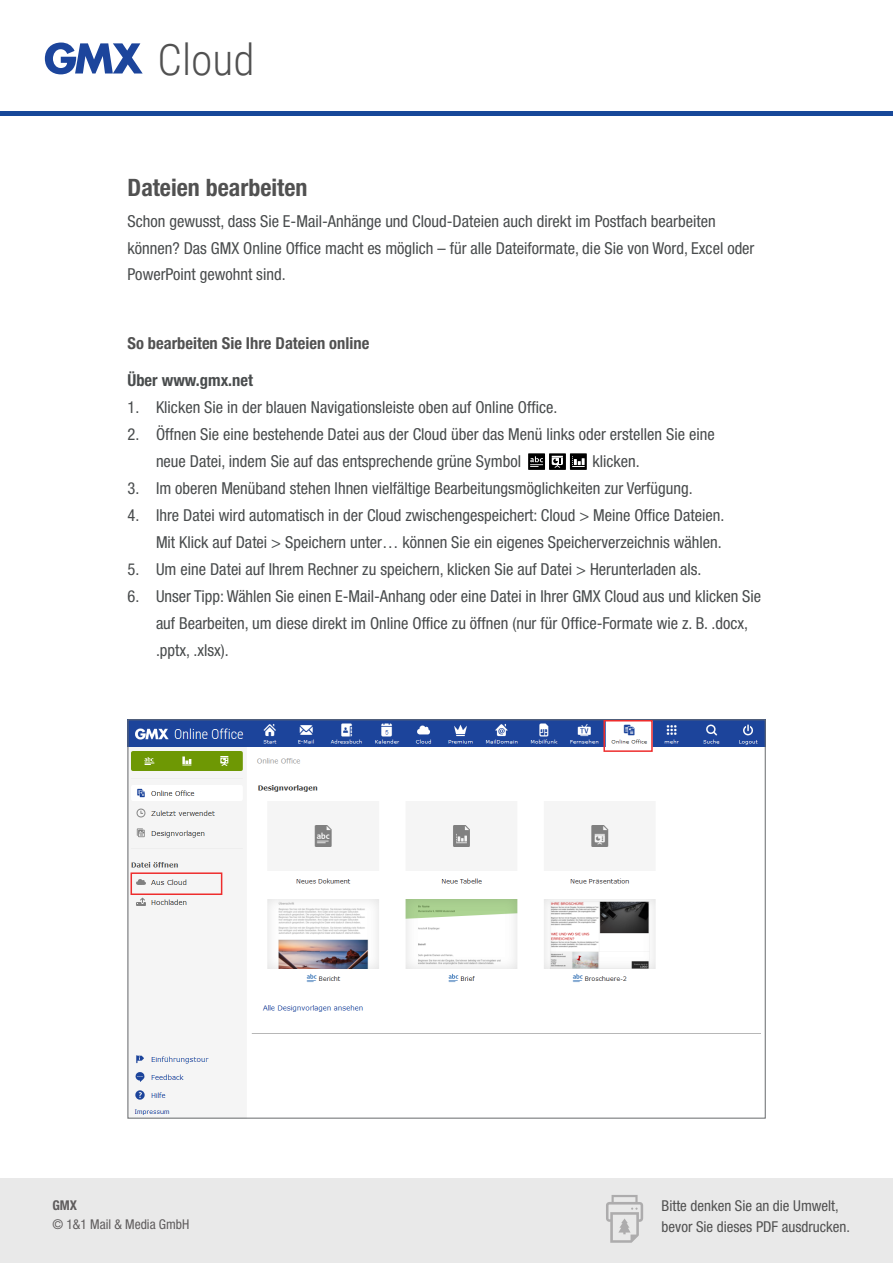
<style>
.page{position:relative;width:893px;height:1263px;background:#fff}
.page>*{position:absolute;margin:0;border:0;box-sizing:border-box;transform-origin:0 0}
.t1{font:300 43.5px "Roboto Condensed";color:#515151}
.t2{font:700 condensed 24px "Helvetica Neue LT Pro";color:#515151}
.t3{font:condensed 16.5px/27px "Helvetica Neue LT Pro";color:#494c4d}
.t4{font:700 condensed 16.5px "Helvetica Neue LT Pro";color:#515151}
.t5{font:700 condensed 16.5px "Helvetica Neue LT Pro";color:#494c4d}
.t6{font:condensed 15px/21px "Helvetica Neue LT Pro";color:#515151}
.t7{font:condensed 13.5px "Helvetica Neue LT Pro";color:#231f20}
.t8{font:700 condensed 13.5px "Helvetica Neue LT Pro";color:#231f20}
</style>
<div class="page">
<div style="left:0;top:1178px;width:893px;height:85px;background:#e9e9e9"></div>
<hr style="left:0;top:112px;width:893px;height:4px;background:#174899">
<svg style="left:45px;top:43px;width:98px;height:31px"></svg>
<svg style="left:606px;top:1195px;width:37px;height:48px"></svg>
<img style="left:129px;top:721px;width:635px;height:394px">
<svg style="left:528px;top:453px;width:59px;height:17px"></svg>
<div style="left:603px;top:720px;width:50px;height:32px;border:2px solid #ee2d2d"></div>
<div style="left:131px;top:872px;width:91px;height:23px;border:2px solid #ee2d2d"></div>
<h1 class="t1" style="left:158px;top:29px;width:99px">Cloud</h1>
<p class="t2" style="left:128px;top:173px;width:181px">Dateien bearbeiten</p>
<p class="t3" style="left:128px;top:207px;width:628px">Schon gewusst, dass Sie E-Mail-Anhänge und Cloud-Dateien auch direkt im Postfach bearbeiten können? Das GMX Online Office macht es möglich – für alle Dateiformate, die Sie von Word, Excel oder<br>PowerPoint gewohnt sind.</p>
<p class="t4" style="left:127px;top:333px;width:243px">So bearbeiten Sie Ihre Dateien online</p>
<p class="t5" style="left:127px;top:370px;width:127px">Über www.gmx.net</p>
<p class="t3" style="left:127px;top:393px;width:431px">1. Klicken Sie in der blauen Navigationsleiste oben auf Online Office.</p>
<p class="t3" style="left:127px;top:420px;width:589px">2. Öffnen Sie eine bestehende Datei aus der Cloud über das Menü links oder erstellen Sie eine</p>
<p class="t3" style="left:156px;top:447px;width:367px">neue Datei, indem Sie auf das entsprechende grüne Symbol</p>
<p class="t3" style="left:592px;top:447px;width:49px">klicken.</p>
<p class="t3" style="left:127px;top:474px;width:567px">3. Im oberen Menüband stehen Ihnen vielfältige Bearbeitungsmöglichkeiten zur Verfügung.</p>
<p class="t3" style="left:127px;top:501px;width:598px">4. Ihre Datei wird automatisch in der Cloud zwischengespeichert: Cloud &gt; Meine Office Dateien.</p>
<p class="t3" style="left:156px;top:528px;width:567px">Mit Klick auf Datei &gt; Speichern unter… können Sie ein eigenes Speicherverzeichnis wählen.</p>
<p class="t3" style="left:127px;top:555px;width:576px">5. Um eine Datei auf Ihrem Rechner zu speichern, klicken Sie auf Datei &gt; Herunterladen als.</p>
<p class="t3" style="left:156px;top:582px;width:607px;text-indent:-28px">6. Unser Tipp: Wählen Sie einen E-Mail-Anhang oder eine Datei in Ihrer GMX Cloud aus und klicken Sie auf Bearbeiten, um diese direkt im Online Office zu öffnen (nur für Office-Formate wie z. B. .docx, .pptx, .xlsx).</p>
<p class="t8" style="left:52px;top:1196px;width:26px">GMX</p>
<p class="t7" style="left:52px;top:1216px;width:138px">© 1&amp;1 Mail &amp; Media GmbH</p>
<p class="t6" style="left:662px;top:1195px;width:190px">Bitte denken Sie an die Umwelt, bevor Sie dieses PDF ausdrucken.</p>
</div>
